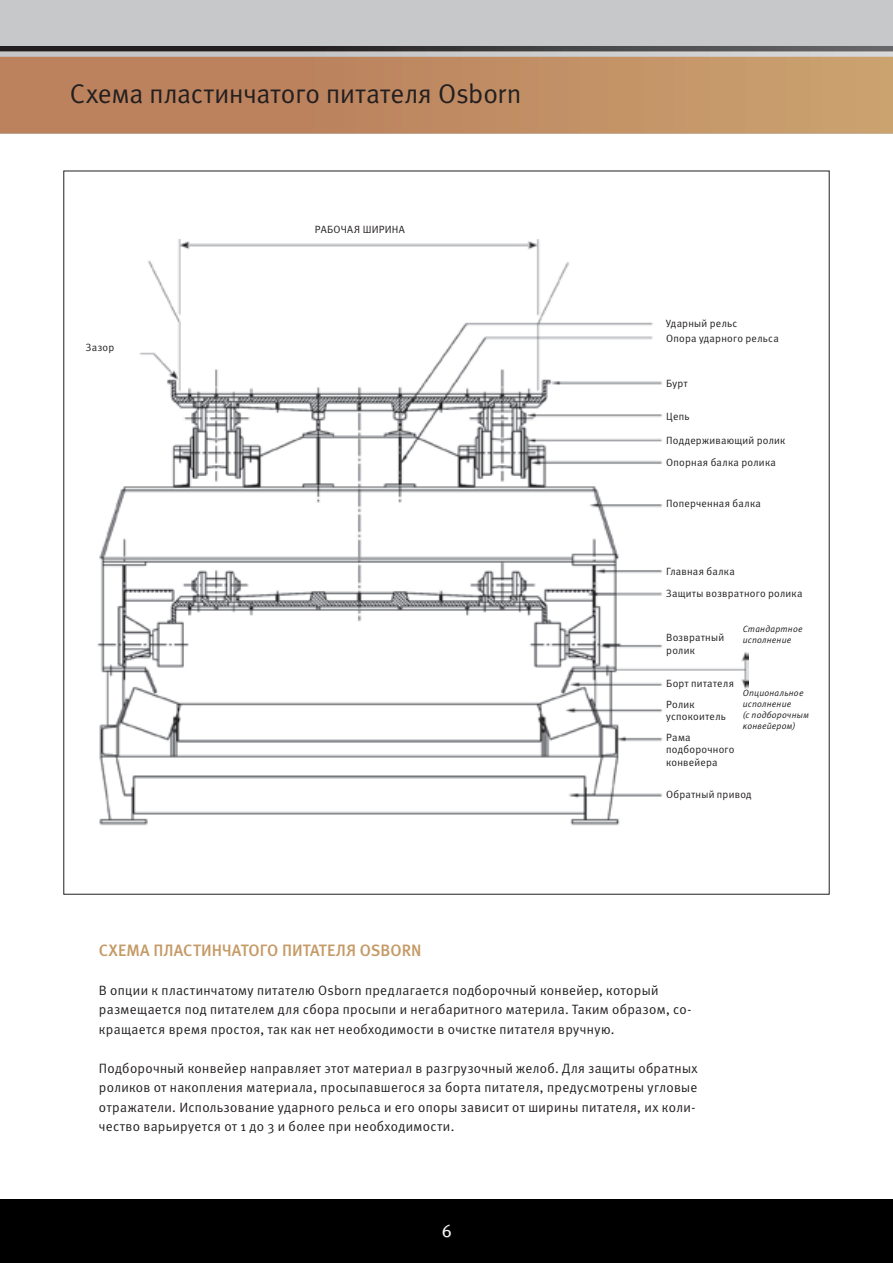
<style>
.page{position:relative;width:893px;height:1263px;background:#fff}
.page>*{position:absolute;margin:0;border:0;box-sizing:border-box;transform-origin:0 0}
.t1{font:27px "Meta Normal C";color:#231f20}
.t2{font:18px "Meta Normal C";color:#fff}
.t3{font:16.5px "Meta Medium C";letter-spacing:.005em;color:#c59a66}
.t4{font:13.5px/19.5px "Meta Normal C";letter-spacing:.025em;color:#231f20}
.t5{font:10.5px/12.6px "Meta Normal C";letter-spacing:.025em;color:#231f20}
.t6{font:italic 9px/10.8px "Meta Normal C";letter-spacing:.025em;color:#231f20}
</style>
<div class="page">
<img style="left:97px;top:239px;width:651px;height:587px">
<div style="left:0;top:0;width:893px;height:134px;background:#c7c8ca"></div>
<svg style="left:0;top:57px;width:893px;height:77px"></svg>
<svg style="left:0;top:51px;width:893px;height:6px"></svg>
<svg style="left:0;top:46px;width:893px;height:5px"></svg>
<div style="left:0;top:1199px;width:893px;height:64px;background:#000001"></div>
<svg style="left:442px;top:1224px;width:10px;height:14px"></svg>
<h1 class="t1" style="left:70px;top:78px;width:453px">Схема пластинчатого питателя Osborn</h1>
<p class="t5" style="left:86px;top:341px;width:30px">Зазор</p>
<p class="t5" style="left:315px;top:223px;width:91px">РАБОЧАЯ ШИРИНА</p>
<p class="t5" style="left:666px;top:315px;width:114px;line-height:15.3px">Ударный рельс<br>Опора ударного рельса</p>
<p class="t5" style="left:666px;top:377px;width:23px">Бурт</p>
<p class="t5" style="left:666px;top:410px;width:25px">Цепь</p>
<p class="t5" style="left:666px;top:429px;width:121px;line-height:22.2px">Поддерживающий ролик<br>Опорная балка ролика</p>
<p class="t5" style="left:666px;top:497px;width:96px">Поперченная балка</p>
<p class="t5" style="left:666px;top:560px;width:138px;line-height:22.5px">Главная балка<br>Защиты возвратного ролика</p>
<p class="t5" style="left:666px;top:631px;width:59px">Возвратный ролик</p>
<p class="t6" style="left:743px;top:623px;width:61px">Стандартное исполнение</p>
<p class="t6" style="left:743px;top:688px;width:68px">Опциональное исполнение<br>(с подборочным конвейером)</p>
<p class="t5" style="left:666px;top:673px;width:69px;line-height:20.7px">Борт питателя<br>Ролик</p>
<p class="t5" style="left:666px;top:707px;width:61px;line-height:20.2px">успокоитель<br>Рама</p>
<p class="t5" style="left:666px;top:743px;width:70px">подборочного конвейера</p>
<p class="t5" style="left:666px;top:788px;width:87px">Обратный привод</p>
<p class="t3" style="left:99px;top:940px;width:324px">СХЕМА ПЛАСТИНЧАТОГО ПИТАТЕЛЯ OSBORN</p>
<p class="t4" style="left:99px;top:980px;width:594px">В опции к пластинчатому питателю Osborn предлагается подборочный конвейер, который размещается под питателем для сбора просыпи и негабаритного материла. Таким образом, со&shy;кращается время простоя, так как нет необходимости в очистке питателя вручную.</p>
<p class="t4" style="left:99px;top:1058px;width:600px">Подборочный конвейер направляет этот материал в разгрузочный желоб. Для защиты обратных роликов от накопления материала, просыпавшегося за борта питателя, предусмотрены угловые отражатели. Использование ударного рельса и его опоры зависит от ширины питателя, их коли&shy;чество варьируется от 1 до 3 и более при необходимости.</p>
<h2 class="t2" style="left:442px;top:1221px;width:12px">6</h2>
</div>
